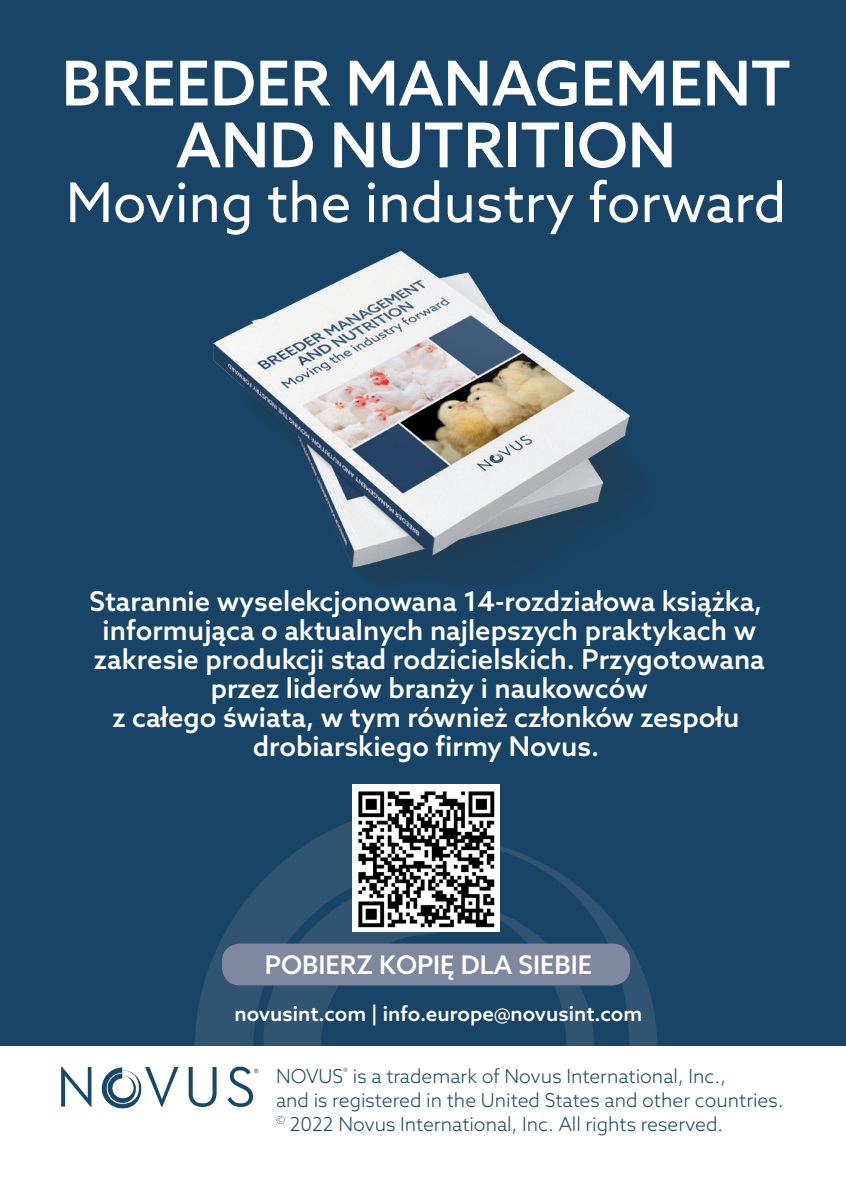
<style>
.page{position:relative;width:846px;height:1186px;background:#fff}
.page>*{position:absolute;margin:0;border:0;box-sizing:border-box;transform-origin:0 0}
.t1{font:500 61.8px/61.8px "Azo Sans";color:#fff;text-align:center}
.t2{font:54.75px "Azo Sans";color:#fff}
.t3{font:500 27.3px/28.8px "Azo Sans";color:#fff;text-align:center}
.t4{font:500 25.65px "Azo Sans";color:#fff}
.t5{font:500 20.55px "Azo Sans";color:#fff}
.t6{font:300 19.2px/24px "Azo Sans";color:#184567}
</style>
<div class="page">
<div style="left:0;top:0;width:845px;height:1046px;background:#184567"></div>
<svg style="left:195px;top:805px;width:462px;height:241px"></svg>
<img style="left:213px;top:250px;width:424px;height:335px">
<div style="left:222px;top:943px;width:408px;height:42px;background:#80889f;border-radius:18px"></div>
<img style="left:353px;top:784px;width:146px;height:147px">
<img style="left:61px;top:1066px;width:198px;height:43px">
<h1 class="t1" style="left:62px;top:52px;width:730px">BREEDER MANAGEMENT<br>AND NUTRITION</h1>
<h2 class="t2" style="left:66px;top:167px;width:721px">Moving the industry forward</h2>
<p class="t3" style="left:89px;top:587px;width:676px">Starannie wyselekcjonowana 14-rozdziałowa książka, informująca o aktualnych najlepszych praktykach w zakresie produkcji stad rodzicielskich. Przygotowana przez liderów branży i naukowców<br>z całego świata, w tym również członków zespołu drobiarskiego firmy Novus.</p>
<p class="t4" style="left:265px;top:948px;width:328px">POBIERZ KOPIĘ DLA SIEBIE</p>
<p class="t5" style="left:234px;top:999px;width:409px">novusint.com | info.europe@novusint.com</p>
<p class="t6" style="left:276px;top:1063px;width:509px">NOVUS<sup>®</sup> is a trademark of Novus International, Inc.,<br>and is registered in the United States and other countries. <sup>©</sup> 2022 Novus International, Inc. All rights reserved.</p>
</div>
